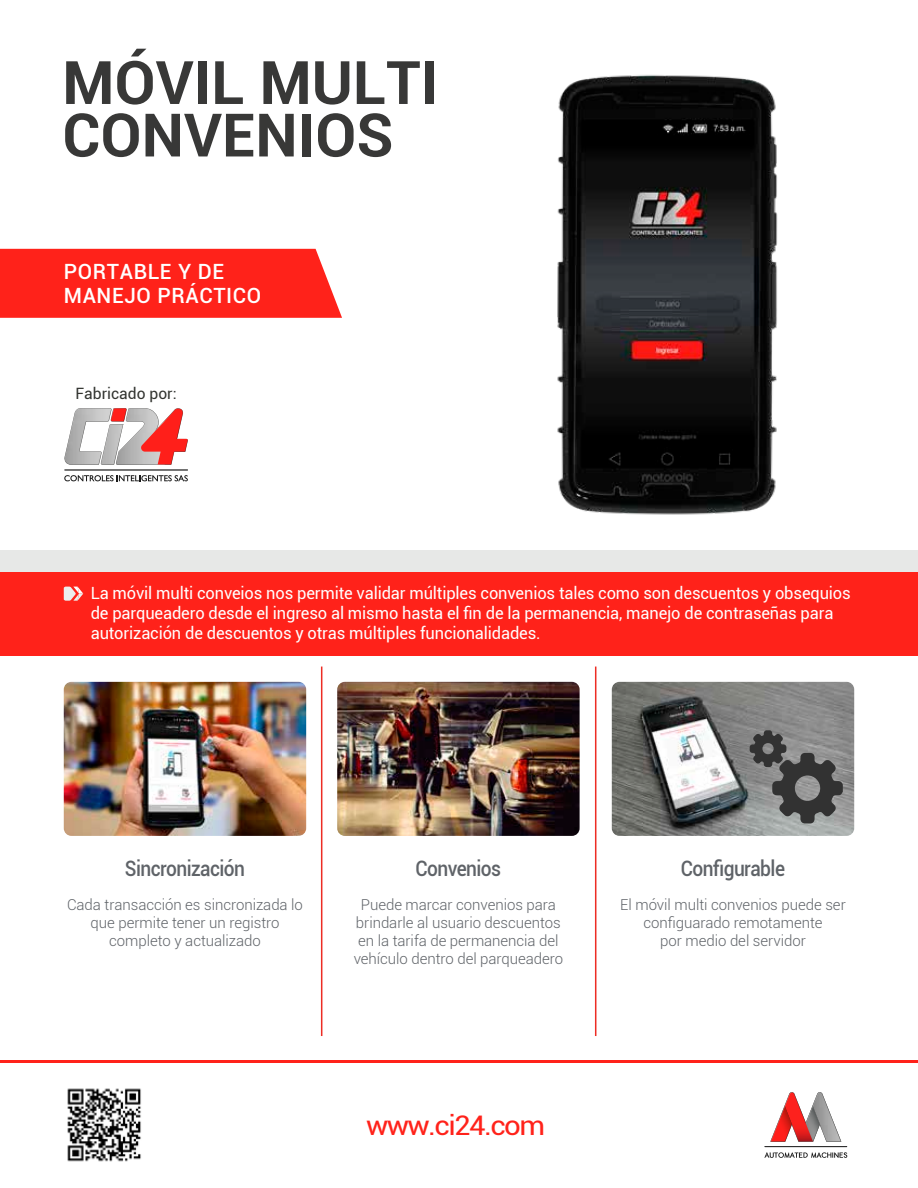
<style>
.page{position:relative;width:918px;height:1188px;background:#fff}
.page>*{position:absolute;margin:0;border:0;box-sizing:border-box;transform-origin:0 0}
.t1{font:700 60px/52.5px "Roboto";color:#383837}
.t2{font:27px "Roboto";letter-spacing:-.055em;color:#ff221a;scale:1.09 1}
.t3{font:500 21.3px "Roboto";letter-spacing:-.03em;color:#5f6368;scale:.9 1}
.t4{font:500 21px/24px "Roboto";letter-spacing:.03em;color:#fff}
.t5{font:16.8px/19.8px "Roboto";letter-spacing:-.01em;color:#fff}
.t6{font:15.6px "Roboto";color:#323430}
.t7{font:300 15px/18px "Roboto";letter-spacing:-.005em;color:#5f6368;text-align:center}
</style>
<div class="page">
<hr style="left:0;top:1060px;width:918px;height:3px;background:#ff221a">
<div style="left:0;top:551px;width:918px;height:87px;background:#e7e8e7"></div>
<svg style="left:764px;top:1092px;width:83px;height:66px"></svg>
<img style="left:67px;top:1088px;width:74px;height:74px">
<div style="left:0;top:572px;width:918px;height:84px;background:#ff221a"></div>
<svg style="left:64px;top:587px;width:19px;height:14px"></svg>
<div style="left:0;top:249px;width:342px;height:69px;background:#ff221a"></div>
<hr style="left:321px;top:667px;width:1px;height:369px;background:#ed2d25">
<hr style="left:595px;top:667px;width:1px;height:369px;background:#ed2d25">
<img style="left:337px;top:682px;width:243px;height:154px">
<img style="left:612px;top:682px;width:242px;height:154px">
<svg style="left:750px;top:730px;width:93px;height:93px;background:#6d6d6d"></svg>
<img style="left:64px;top:682px;width:242px;height:154px">
<hr style="left:64px;top:469px;width:124px;height:2px;background:#1a1a1a">
<svg style="left:64px;top:408px;width:124px;height:57px"></svg>
<svg style="left:64px;top:475px;width:124px;height:6px"></svg>
<img style="left:557px;top:75px;width:221px;height:440px">
<h1 class="t1" style="left:62px;top:54px;width:377px">MÓVIL MULTI<br>CONVENIOS</h1>
<h3 class="t4" style="left:64px;top:259px;width:199px">PORTABLE Y DE<br>MANEJO PRÁCTICO</h3>
<p class="t6" style="left:76px;top:382px;width:103px">Fabricado por:</p>
<p class="t5" style="left:91px;top:583px;width:762px">La móvil multi conveios nos permite validar múltiples convenios tales como son descuentos y obsequios de parqueadero desde el ingreso al mismo hasta el fin de la permanencia, manejo de contraseñas para autorización de descuentos y otras múltiples funcionalidades.</p>
<h3 class="t3" style="left:125px;top:853px;width:135px">Sincronización</h3>
<h3 class="t3" style="left:416px;top:853px;width:97px">Convenios</h3>
<h3 class="t3" style="left:681px;top:853px;width:117px">Configurable</h3>
<p class="t7" style="left:67px;top:895px;width:237px">Cada transacción es sincronizada lo que permite tener un registro completo y actualizado</p>
<p class="t7" style="left:354px;top:896px;width:211px">Puede marcar convenios para brindarle al usuario descuentos en la tarifa de permanencia del vehículo dentro del parqueadero</p>
<p class="t7" style="left:620px;top:896px;width:227px">El móvil multi convenios puede ser configuarado remotamente<br>por medio del servidor</p>
<h2 class="t2" style="left:366px;top:1107px;width:166px">www.ci24.com</h2>
</div>
